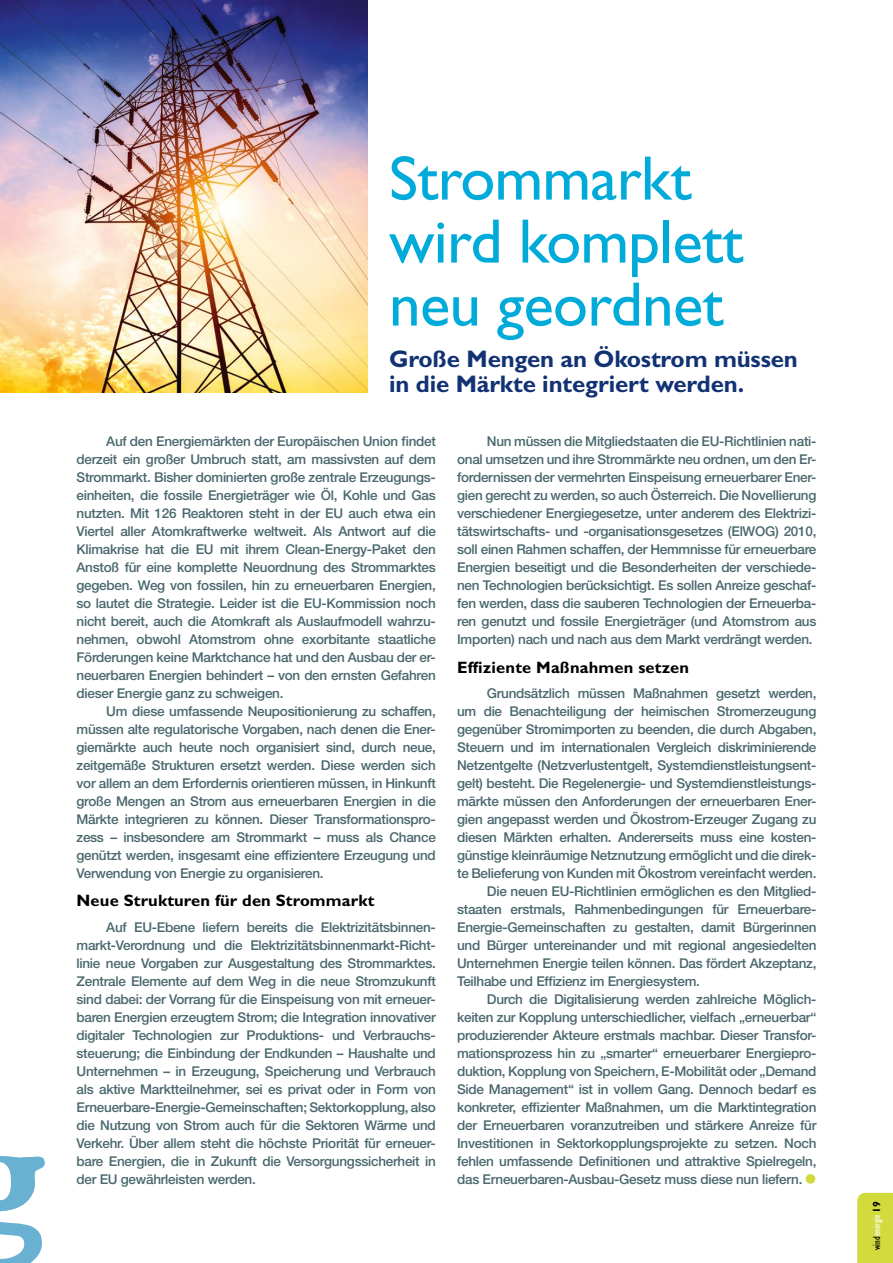
<style>
.page{position:relative;width:893px;height:1263px;background:#fff}
.page>*{position:absolute;margin:0;border:0;box-sizing:border-box;transform-origin:0 0}
.t1{font:63px/63px "Gill Sans Std";letter-spacing:-.01em;color:#00abda}
.t2{font:700 24px/24.8px "Gill Sans Std";letter-spacing:-.005em;color:#123274}
.t3{font:700 16.5px "Gill Sans Std";letter-spacing:.01em;color:#000}
.t4{font:500 13.5px/18px "Helvetica Neue LT Std";letter-spacing:-.02em;color:#4a686e;text-align:justify}
.t5{font:condensed 10.5px "Gill Sans Std";color:#fff}
.s1{color:#000}
.s2{font-weight:700;font-stretch:normal;color:#000}
</style>
<div class="page">
<img style="left:0;top:0;width:368px;height:392px">
<div style="left:806px;top:1174px;width:9px;height:10px;background:#d3da3d;border-radius:50%"></div>
<svg style="left:0;top:1156px;width:45px;height:107px"></svg>
<div style="left:857px;top:1193px;width:36px;height:70px;background:#d3da3d"></div>
<h1 class="t1" style="left:389px;top:147px;width:356px">Strommarkt wird komplett neu geordnet</h1>
<h2 class="t2" style="left:389px;top:347px;width:410px">Große Mengen an Ökostrom müssen in die Märkte integriert werden.</h2>
<p class="t4" style="left:77px;top:432px;width:361px;text-indent:30px">Auf den Energiemärkten der Europäischen Union findet derzeit ein großer Umbruch statt, am massivsten auf dem Strommarkt. Bisher dominierten große zentrale Erzeugungs&shy;einheiten, die fossile Energieträger wie Öl, Kohle und Gas nutzten. Mit 126 Reaktoren steht in der EU auch etwa ein Viertel aller Atomkraftwerke weltweit. Als Antwort auf die Klimakrise hat die EU mit ihrem Clean-Energy-Paket den Anstoß für eine komplette Neuordnung des Strommarktes gegeben. Weg von fossilen, hin zu erneuerbaren Energien, so lautet die Strategie. Leider ist die EU-Kommission noch nicht bereit, auch die Atomkraft als Auslaufmodell wahrzu&shy;nehmen, obwohl Atomstrom ohne exorbitante staatliche Förderungen keine Marktchance hat und den Ausbau der er&shy;neuerbaren Energien behindert – von den ernsten Gefahren dieser Energie ganz zu schweigen.</p>
<p class="t4" style="left:77px;top:702px;width:361px;text-indent:30px">Um diese umfassende Neupositionierung zu schaffen, müssen alte regulatorische Vorgaben, nach denen die Ener&shy;giemärkte auch heute noch organisiert sind, durch neue, zeitgemäße Strukturen ersetzt werden. Diese werden sich vor allem an dem Erfordernis orientieren müssen, in Hinkunft große Mengen an Strom aus erneuerbaren Energien in die Märkte integrieren zu können. Dieser Transformationspro&shy;zess – insbesondere am Strommarkt – muss als Chance genützt werden, insgesamt eine effizientere Erzeugung und Verwendung von Energie zu organisieren.</p>
<p class="t3" style="left:77px;top:891px;width:299px">Neue Strukturen für den Strommarkt</p>
<p class="t4" style="left:77px;top:918px;width:361px;text-indent:30px">Auf EU-Ebene liefern bereits die Elektrizitätsbinnen&shy;markt-Verordnung und die Elektrizitätsbinnenmarkt-Richt&shy;linie neue Vorgaben zur Ausgestaltung des Strommarktes.<br>Zentrale Elemente auf dem Weg in die neue Stromzukunft sind dabei: der Vorrang für die Einspeisung von mit erneuer&shy;baren Energien erzeugtem Strom; die Integration innovativer digitaler Technologien zur Produktions- und Verbrauchs&shy;steuerung; die Einbindung der Endkunden – Haushalte und Unternehmen – in Erzeugung, Speicherung und Verbrauch als aktive Marktteilnehmer, sei es privat oder in Form von Erneuerbare-Energie-Gemeinschaften; Sektorkopplung, also die Nutzung von Strom auch für die Sektoren Wärme und Verkehr. Über allem steht die höchste Priorität für erneuer&shy;bare Energien, die in Zukunft die Versorgungssicherheit in der EU gewährleisten werden.</p>
<p class="t4" style="left:457px;top:432px;width:361px;text-indent:30px">Nun müssen die Mitgliedstaaten die EU-Richtlinien nati&shy;onal umsetzen und ihre Strommärkte neu ordnen, um den Er&shy;fordernissen der vermehrten Einspeisung erneuerbarer Ener&shy;gien gerecht zu werden, so auch Österreich. Die Novellierung verschiedener Energiegesetze, unter anderem des Elektrizi&shy;tätswirtschafts- und -organisationsgesetzes (ElWOG) 2010, soll einen Rahmen schaffen, der Hemmnisse für erneuerbare Energien beseitigt und die Besonderheiten der verschiede&shy;nen Technologien berücksichtigt. Es sollen Anreize geschaf&shy;fen werden, dass die sauberen Technologien der Erneuerba&shy;ren genutzt und fossile Energieträger (und Atomstrom aus Importen) nach und nach aus dem Markt verdrängt werden.</p>
<p class="t3" style="left:457px;top:657px;width:233px">Effiziente Maßnahmen setzen</p>
<p class="t4" style="left:487px;top:684px;width:331px">Grundsätzlich müssen Maßnahmen gesetzt werden,</p>
<p class="t4" style="left:457px;top:702px;width:361px">um die Benachteiligung der heimischen Stromerzeugung</p>
<p class="t4" style="left:457px;top:720px;width:361px">gegenüber Stromimporten zu beenden, die durch Abgaben,</p>
<p class="t4" style="left:457px;top:738px;width:361px">Steuern und im internationalen Vergleich diskriminierende</p>
<p class="t4" style="left:457px;top:756px;width:361px">Netzentgelte (Netzverlustentgelt, Systemdienstleistungsent-</p>
<p class="t4" style="left:457px;top:774px;width:361px">gelt) besteht. Die Regelenergie- und Systemdienstleistungs-</p>
<p class="t4" style="left:457px;top:792px;width:361px">märkte müssen den Anforderungen der erneuerbaren Ener-</p>
<p class="t4" style="left:457px;top:810px;width:361px">gien angepasst werden und Ökostrom-Erzeuger Zugang zu</p>
<p class="t4" style="left:457px;top:828px;width:361px">diesen Märkten erhalten. Andererseits muss eine kosten-</p>
<p class="t4" style="left:457px;top:846px;width:361px">günstige kleinräumige Netznutzung ermöglicht und die direk-</p>
<p class="t4" style="left:457px;top:864px;width:361px">te Belieferung von Kunden mit Ökostrom vereinfacht werden.</p>
<p class="t4" style="left:487px;top:882px;width:331px">Die neuen EU-Richtlinien ermöglichen es den Mitglied-</p>
<p class="t4" style="left:457px;top:900px;width:361px">staaten erstmals, Rahmenbedingungen für Erneuerbare-</p>
<p class="t4" style="left:457px;top:918px;width:361px">Energie-Gemeinschaften zu gestalten, damit Bürgerinnen</p>
<p class="t4" style="left:457px;top:936px;width:361px">und Bürger untereinander und mit regional angesiedelten</p>
<p class="t4" style="left:457px;top:954px;width:361px">Unternehmen Energie teilen können. Das fördert Akzeptanz,</p>
<p class="t4" style="left:457px;top:972px;width:244px">Teilhabe und Effizienz im Energiesystem.</p>
<p class="t4" style="left:487px;top:990px;width:331px">Durch die Digitalisierung werden zahlreiche Möglich-</p>
<p class="t4" style="left:457px;top:1008px;width:361px">keiten zur Kopplung unterschiedlicher, vielfach „erneuerbar“</p>
<p class="t4" style="left:457px;top:1026px;width:361px">produzierender Akteure erstmals machbar. Dieser Transfor-</p>
<p class="t4" style="left:457px;top:1044px;width:361px">mationsprozess hin zu „smarter“ erneuerbarer Energiepro-</p>
<p class="t4" style="left:457px;top:1062px;width:361px">duktion, Kopplung von Speichern, E-Mobilität oder „Demand</p>
<p class="t4" style="left:457px;top:1080px;width:361px">Side Management“ ist in vollem Gang. Dennoch bedarf es</p>
<p class="t4" style="left:457px;top:1098px;width:361px">konkreter, effizienter Maßnahmen, um die Marktintegration</p>
<p class="t4" style="left:457px;top:1116px;width:361px">der Erneuerbaren voranzutreiben und stärkere Anreize für</p>
<p class="t4" style="left:457px;top:1134px;width:361px">Investitionen in Sektorkopplungsprojekte zu setzen. Noch</p>
<p class="t4" style="left:457px;top:1152px;width:361px">fehlen umfassende Definitionen und attraktive Spielregeln,</p>
<p class="t4" style="left:457px;top:1170px;width:347px">das Erneuerbaren-Ausbau-Gesetz muss diese nun liefern.</p>
<p class="t5" style="left:871px;top:1250px;width:51px;rotate:-90deg"><span class="s1">wind</span>energie <span class="s2">19</span></p>
</div>
